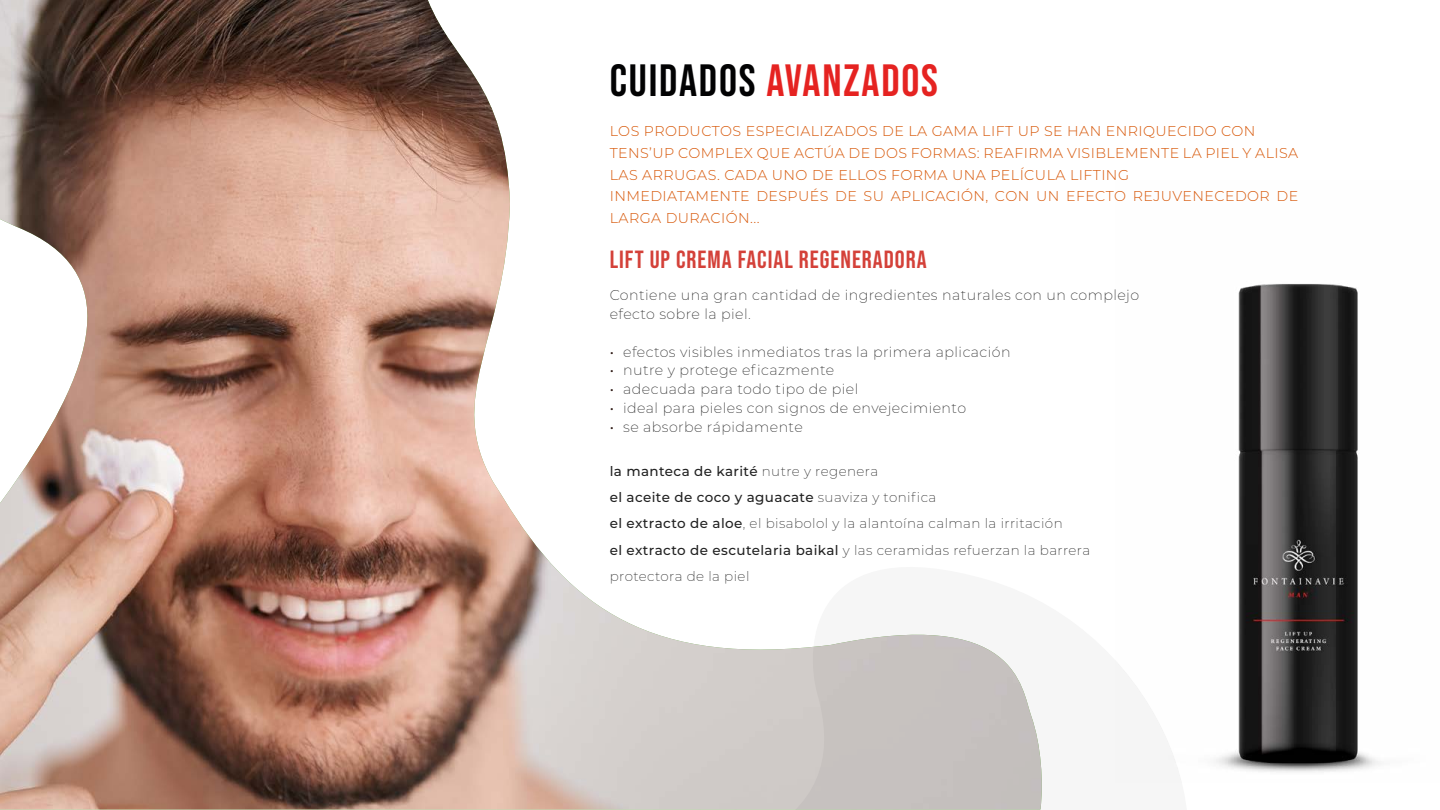
<style>
.page{position:relative;width:1440px;height:810px;background:#fff}
.page>*{position:absolute;margin:0;border:0;box-sizing:border-box;transform-origin:0 0}
.t1{font:45px "Bebas Neue";letter-spacing:.04em;color:#e52321}
.t2{font:24.75px "Bebas Neue";letter-spacing:.04em;color:#d44139}
.t3{font:300 14.25px/21.8px "Montserrat";letter-spacing:.03em;color:#d75708}
.t4{font:200 14.25px/18.8px "Montserrat";letter-spacing:.03em;color:#212121}
.t5{font:200 13.5px/26.2px "Montserrat";letter-spacing:.03em;color:#212121}
.s1{color:#020203}
.s2{font-weight:400;color:#2d1813}
.s3{font-weight:500}
</style>
<div class="page">
<img style="left:0;top:0;width:706px;height:809px">
<img style="left:1216px;top:284px;width:165px;height:488px">
<svg style="left:706px;top:634px;width:475px;height:176px"></svg>
<h1 class="t1" style="left:610px;top:55px;width:330px"><span class="s1">CUIDADOS</span> AVANZADOS</h1>
<p class="t3" style="left:610px;top:120px;width:690px">LOS PRODUCTOS ESPECIALIZADOS DE LA GAMA LIFT UP SE HAN ENRIQUECIDO CON TENS’UP COMPLEX QUE ACTÚA DE DOS FORMAS: REAFIRMA VISIBLEMENTE LA PIEL Y ALISA LAS ARRUGAS. CADA UNO DE ELLOS FORMA UNA PELÍCULA LIFTING<br>INMEDIATAMENTE DESPUÉS DE SU APLICACIÓN, CON UN EFECTO REJUVENECEDOR DE LARGA DURACIÓN...</p>
<h2 class="t2" style="left:610px;top:245px;width:318px">LIFT UP CREMA FACIAL REGENERADORA</h2>
<p class="t4" style="left:610px;top:285px;width:531px">Contiene una gran cantidad de ingredientes naturales con un complejo efecto sobre la piel.</p>
<p class="t4" style="left:610px;top:342px;width:402px"><span class="s2">•</span> efectos visibles inmediatos tras la primera aplicación</p>
<p class="t4" style="left:610px;top:360px;width:226px"><span class="s2">•</span> nutre y protege eficazmente</p>
<p class="t4" style="left:610px;top:379px;width:250px"><span class="s2">•</span> adecuada para todo tipo de piel</p>
<p class="t4" style="left:610px;top:398px;width:358px"><span class="s2">•</span> ideal para pieles con signos de envejecimiento</p>
<p class="t4" style="left:610px;top:417px;width:195px"><span class="s2">•</span> se absorbe rápidamente</p>
<p class="t5" style="left:610px;top:457px;width:482px"><span class="s3">la manteca de karité</span> nutre y regenera<br><span class="s3">el aceite de coco y aguacate</span> suaviza y tonifica<br><span class="s3">el extracto de aloe</span>, el bisabolol y la alantoína calman la irritación<br><span class="s3">el extracto de escutelaria baikal</span> y las ceramidas refuerzan la barrera protectora de la piel</p>
</div>
